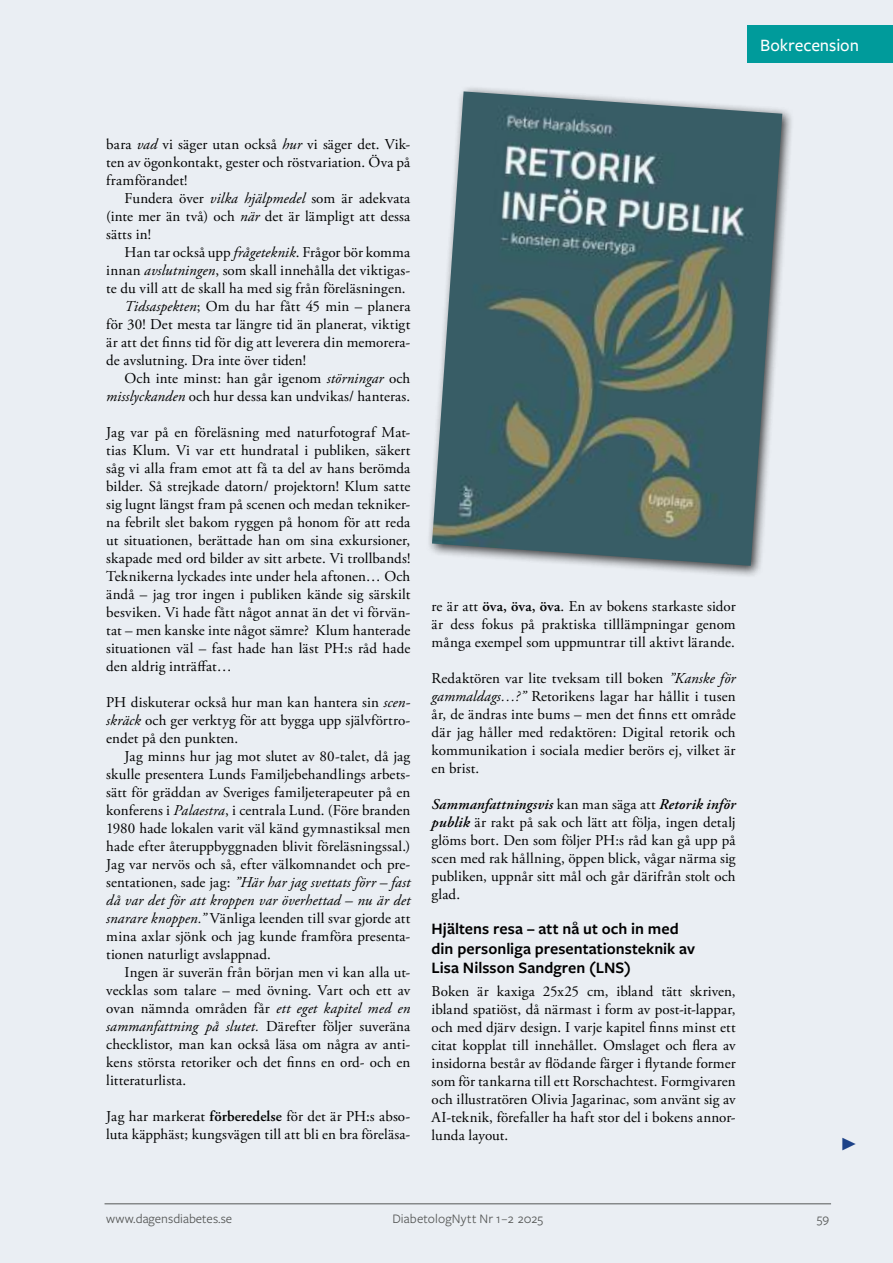
<style>
.page{position:relative;width:893px;height:1263px;background:#eaeef3}
.page>*{position:absolute;margin:0;border:0;box-sizing:border-box;transform-origin:0 0}
.t1{font:27px "Minion Pro";color:#1d4288}
.t2{font:500 18px "Freight Sans Pro";letter-spacing:-.005em;color:#fff}
.t3{font:600 16.5px/19.8px "Freight Sans Pro";letter-spacing:.005em;color:#000}
.t4{font:15px/18px "Adobe Garamond Pro";letter-spacing:.01em;color:#000;text-align:justify}
.t5{font:13.5px "Freight Sans Pro";letter-spacing:.005em;color:#555756}
.s1{font-style:italic}
.s2{font-weight:600}
.s3{font-weight:600;font-style:italic}
</style>
<div class="page">
<hr style="left:105px;top:1203px;width:726px;height:1px;background:#555756">
<div style="left:747px;top:26px;width:146px;height:37px;background:#009b9b"></div>
<div style="left:426px;top:86px;width:369px;height:492px;background:#000;opacity:.75"></div>
<img style="left:432px;top:91px;width:350px;height:475px">
<p class="t2" style="left:760px;top:33px;width:100px">Bokrecension</p>
<p class="t4" style="left:106px;top:136px;width:306px">bara <span class="s1">vad</span> vi säger utan också <span class="s1">hur</span> vi säger det. Vik&shy;ten av ögonkontakt, gester och röstvariation. Öva på framförandet!</p>
<p class="t4" style="left:106px;top:190px;width:306px;text-indent:18px">Fundera över <span class="s1">vilka hjälpmedel</span> som är adekvata (inte mer än två) och <span class="s1">när</span> det är lämpligt att dessa sätts in!</p>
<p class="t4" style="left:125px;top:244px;width:287px">Han tar också upp <span class="s1">frågeteknik</span>. Frågor bör komma</p>
<p class="t4" style="left:106px;top:262px;width:306px">innan <span class="s1">avslutningen</span>, som skall innehålla det viktigas-</p>
<p class="t4" style="left:106px;top:280px;width:301px">te du vill att de skall ha med sig från föreläsningen.</p>
<p class="t4" style="left:125px;top:298px;width:287px"><span class="s1">Tidsaspekten</span>; Om du har fått 45 min – planera</p>
<p class="t4" style="left:106px;top:316px;width:306px">för 30! Det mesta tar längre tid än planerat, viktigt</p>
<p class="t4" style="left:106px;top:334px;width:306px">är att det finns tid för dig att leverera din memorera-</p>
<p class="t4" style="left:106px;top:352px;width:201px">de avslutning. Dra inte över tiden!</p>
<p class="t4" style="left:125px;top:370px;width:287px">Och inte minst: han går igenom <span class="s1">störningar</span> och</p>
<p class="t4" style="left:106px;top:388px;width:305px"><span class="s1">misslyckanden</span> och hur dessa kan undvikas/ hanteras.</p>
<p class="t4" style="left:106px;top:424px;width:306px">Jag var på en föreläsning med naturfotograf Mat&shy;tias Klum. Vi var ett hundratal i publiken, säkert såg vi alla fram emot att få ta del av hans berömda bilder. Så strejkade datorn/ projektorn! Klum satte sig lugnt längst fram på scenen och medan tekniker&shy;na febrilt slet bakom ryggen på honom för att reda ut situationen, berättade han om sina exkursioner, skapade med ord bilder av sitt arbete. Vi trollbands!<br>Teknikerna lyckades inte under hela aftonen… Och ändå – jag tror ingen i publiken kände sig särskilt besviken. Vi hade fått något annat än det vi förvän&shy;tat – men kanske inte något sämre? Klum hanterade situationen väl – fast hade han läst PH:s råd hade den aldrig inträffat…</p>
<p class="t4" style="left:106px;top:694px;width:306px">PH diskuterar också hur man kan hantera sin <span class="s1">scen&shy;skräck</span> och ger verktyg för att bygga upp självförtro&shy;endet på den punkten.</p>
<p class="t4" style="left:106px;top:748px;width:306px;text-indent:18px">Jag minns hur jag mot slutet av 80-talet, då jag skulle presentera Lunds Familjebehandlings arbets&shy;sätt för gräddan av Sveriges familjeterapeuter på en konferens i <span class="s1">Palaestra</span>, i centrala Lund. (Före branden 1980 hade lokalen varit väl känd gymnastiksal men hade efter återuppbyggnaden blivit föreläsningssal.)<br>Jag var nervös och så, efter välkomnandet och pre&shy;sentationen, sade jag: <span class="s1">”Här har jag svettats förr – fast då var det för att kroppen var överhettad – nu är det snarare knoppen.”</span> Vänliga leenden till svar gjorde att mina axlar sjönk och jag kunde framföra presenta&shy;tionen naturligt avslappnad.</p>
<p class="t4" style="left:106px;top:964px;width:306px;text-indent:18px">Ingen är suverän från början men vi kan alla ut&shy;vecklas som talare – med övning. Vart och ett av ovan nämnda områden får <span class="s1">ett eget kapitel med en sammanfattning på slutet.</span> Därefter följer suveräna checklistor, man kan också läsa om några av anti&shy;kens största retoriker och det finns en ord- och en litteraturlista.</p>
<p class="t4" style="left:106px;top:1108px;width:306px">Jag har markerat <span class="s2">förberedelse</span> för det är PH:s abso&shy;luta käpphäst; kungsvägen till att bli en bra föreläsa-</p>
<p class="t4" style="left:432px;top:598px;width:306px">re är att <span class="s2">öva, öva, öva</span>. En av bokens starkaste sidor är dess fokus på praktiska tilllämpningar genom många exempel som uppmuntrar till aktivt lärande.</p>
<p class="t4" style="left:432px;top:670px;width:306px">Redaktören var lite tveksam till boken <span class="s1">”Kanske för gammaldags…?”</span> Retorikens lagar har hållit i tusen år, de ändras inte bums – men det finns ett område där jag håller med redaktören: Digital retorik och kommunikation i sociala medier berörs ej, vilket är en brist.</p>
<p class="t4" style="left:432px;top:796px;width:306px"><span class="s3">Sammanfattningsvis</span> kan man säga att <span class="s3">Retorik inför publik</span> är rakt på sak och lätt att följa, ingen detalj glöms bort. Den som följer PH:s råd kan gå upp på scen med rak hållning, öppen blick, vågar närma sig publiken, uppnår sitt mål och går därifrån stolt och glad.</p>
<p class="t3" style="left:432px;top:918px;width:265px">Hjältens resa – att nå ut och in med din personliga presentationsteknik av<br>Lisa Nilsson Sandgren (LNS)</p>
<p class="t4" style="left:432px;top:982px;width:306px">Boken är kaxiga 25x25 cm, ibland tätt skriven, ibland spatiöst, då närmast i form av post-it-lappar, och med djärv design. I varje kapitel finns minst ett citat kopplat till innehållet. Omslaget och flera av insidorna består av flödande färger i flytande former som för tankarna till ett Rorschachtest. Formgivaren och illustratören Olivia Jagarinac, som använt sig av AI-teknik, förefaller ha haft stor del i bokens annor&shy;lunda layout.</p>
<h1 class="t1" style="left:840px;top:1124px;width:18px">▶</h1>
<p class="t5" style="left:106px;top:1209px;width:128px">www.dagensdiabetes.se</p>
<p class="t5" style="left:392px;top:1209px;width:152px">DiabetologNytt Nr 1–2 2025</p>
<p class="t5" style="left:817px;top:1209px;width:14px">59</p>
</div>
